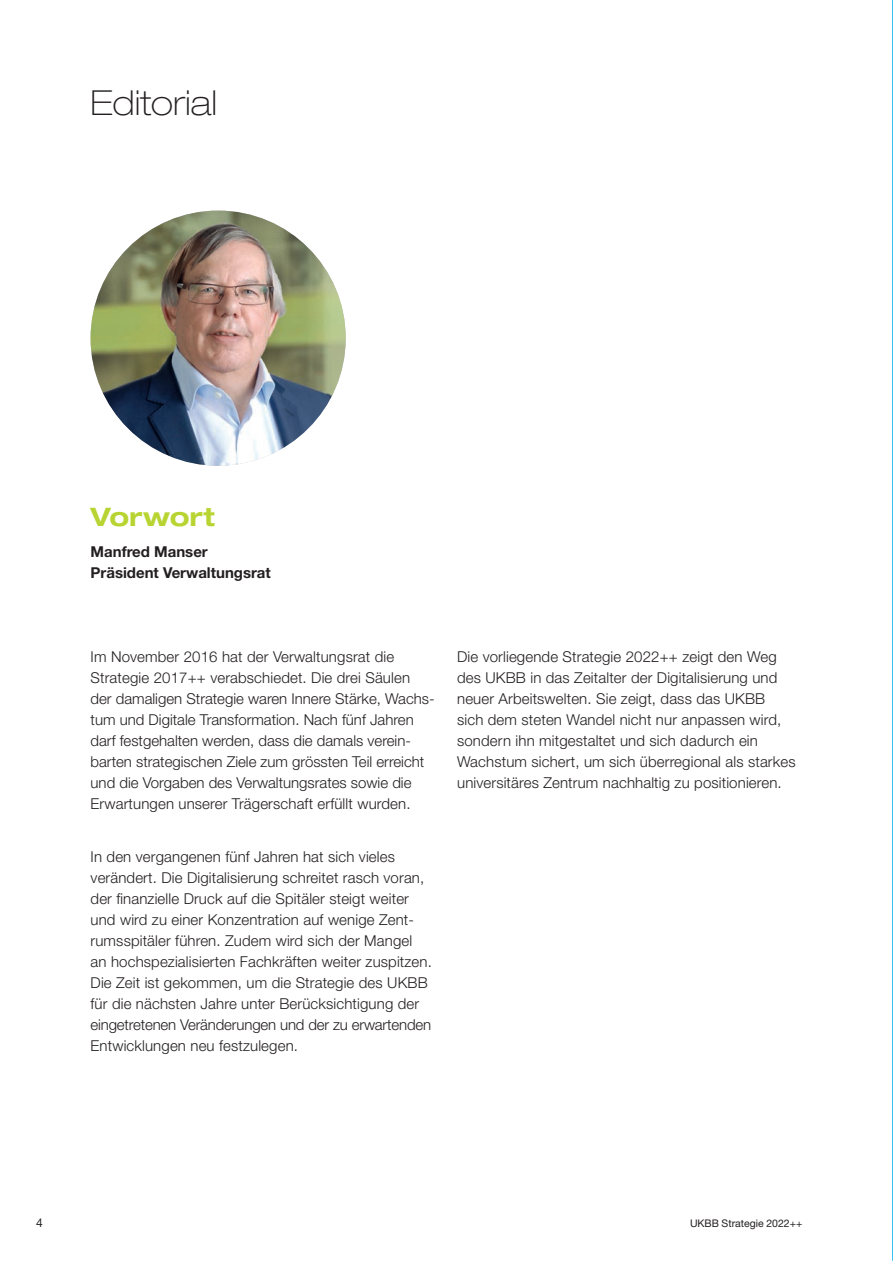
<style>
.page{position:relative;width:893px;height:1263px;background:#fff}
.page>*{position:absolute;margin:0;border:0;box-sizing:border-box;transform-origin:0 0}
.t1{font:100 expanded 34.5px "Helvetica Neue LT Std";color:#231f20}
.t2{font:700 expanded 25.5px "Helvetica Neue LT Std";color:#b8d432}
.t3{font:300 15px/21px "Helvetica Neue LT Std";letter-spacing:.01em;color:#231f20}
.t4{font:700 15px/21px "Helvetica Neue LT Std";color:#231f20}
.t5{font:12px "Helvetica Neue LT Std";color:#231f20}
.t6{font:10.5px "Helvetica Neue LT Std";color:#231f20}
</style>
<div class="page">
<img style="left:91px;top:211px;width:255px;height:255px;border-radius:128px">
<hr style="left:892px;top:0;width:1px;height:1261px;background:#00aeef">
<h1 class="t1" style="left:91px;top:82px;width:128px">Editorial</h1>
<h2 class="t2" style="left:91px;top:500px;width:126px">Vorwort</h2>
<p class="t4" style="left:91px;top:541px;width:182px">Manfred Manser<br>Präsident Verwaltungsrat</p>
<p class="t3" style="left:91px;top:646px;width:346px">Im November 2016 hat der Verwaltungsrat die Strategie 2017++ verabschiedet. Die drei Säulen der damaligen Strategie waren Innere Stärke, Wachs&shy;tum und Digitale Transformation. Nach fünf Jahren darf festgehalten werden, dass die damals verein&shy;barten strategischen Ziele zum grössten Teil erreicht und die Vorgaben des Verwaltungsrates sowie die Erwartungen unserer Trägerschaft erfüllt wurden.</p>
<p class="t3" style="left:91px;top:845px;width:343px">In den vergangenen fünf Jahren hat sich vieles verändert. Die Digitalisierung schreitet rasch voran, der finanzielle Druck auf die Spitäler steigt weiter und wird zu einer Konzentration auf wenige Zent&shy;rumsspitäler führen. Zudem wird sich der Mangel an hochspezialisierten Fachkräften weiter zuspitzen.<br>Die Zeit ist gekommen, um die Strategie des UKBB für die nächsten Jahre unter Berücksichtigung der eingetretenen Veränderungen und der zu erwartenden Entwicklungen neu festzulegen.</p>
<p class="t3" style="left:457px;top:646px;width:340px">Die vorliegende Strategie 2022++ zeigt den Weg des UKBB in das Zeitalter der Digitalisierung und neuer Arbeitswelten. Sie zeigt, dass das UKBB<br>sich dem steten Wandel nicht nur anpassen wird, sondern ihn mitgestaltet und sich dadurch ein Wachstum sichert, um sich überregional als starkes universitäres Zentrum nachhaltig zu positionieren.</p>
<p class="t5" style="left:36px;top:1215px;width:8px">4</p>
<p class="t6" style="left:690px;top:1217px;width:114px">UKBB Strategie 2022++</p>
</div>
